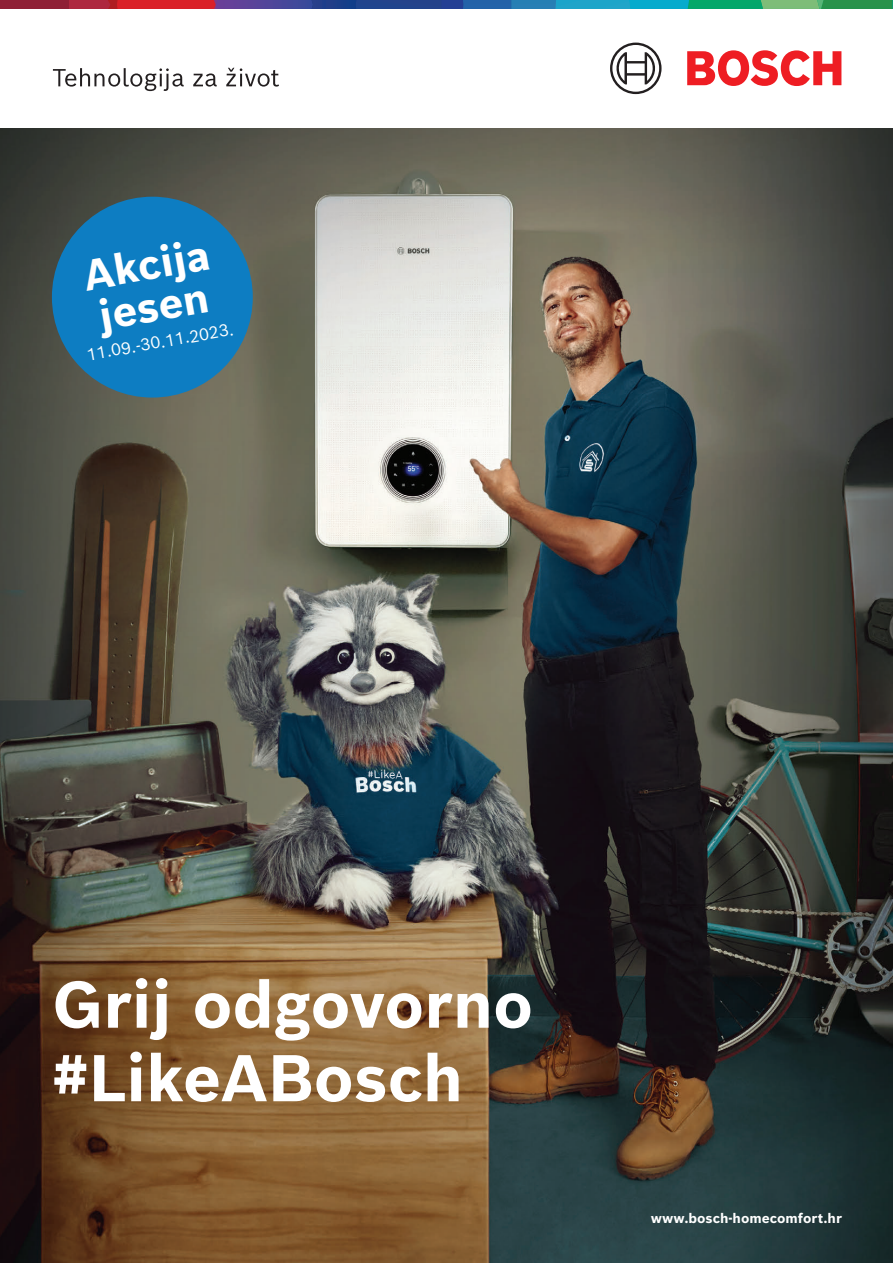
<style>
.page{position:relative;width:893px;height:1263px;background:#fff}
.page>*{position:absolute;margin:0;border:0;box-sizing:border-box;transform-origin:0 0}
.t1{font:700 64.5px "Bosch Sans";color:#fff}
.t2{font:700 42px/42px "Bosch Sans";color:#fff}
.t3{font:16.5px "Bosch Sans";color:#fff}
.t4{font:700 13.5px "Bosch Sans";color:#fff}
</style>
<div class="page">
<img style="left:0;top:128px;width:893px;height:1135px">
<div style="left:52px;top:197px;width:201px;height:201px;background:#0d7dc2;border-radius:50%"></div>
<div style="left:0;top:0;width:68px;height:9px;background:#8f1f35"></div>
<svg style="left:68px;top:0;width:824px;height:9px"></svg>
<svg style="left:687px;top:50px;width:154px;height:36px"></svg>
<svg style="left:610px;top:43px;width:51px;height:51px"></svg>
<svg style="left:53px;top:68px;width:131px;height:23px"></svg>
<svg style="left:193px;top:73px;width:24px;height:14px"></svg>
<svg style="left:226px;top:68px;width:53px;height:19px"></svg>
<p class="t2" style="left:80px;top:251px;width:129px;rotate:-10deg">Akcija jesen</p>
<p class="t3" style="left:84px;top:341px;width:150px;rotate:-10deg">11.09.-30.11.2023.</p>
<p class="t1" style="left:52px;top:950px;width:483px">Grij odgovorno</p>
<p class="t1" style="left:52px;top:1023px;width:412px">#LikeABosch</p>
<p class="t4" style="left:651px;top:1206px;width:193px">www.bosch-homecomfort.hr</p>
</div>
